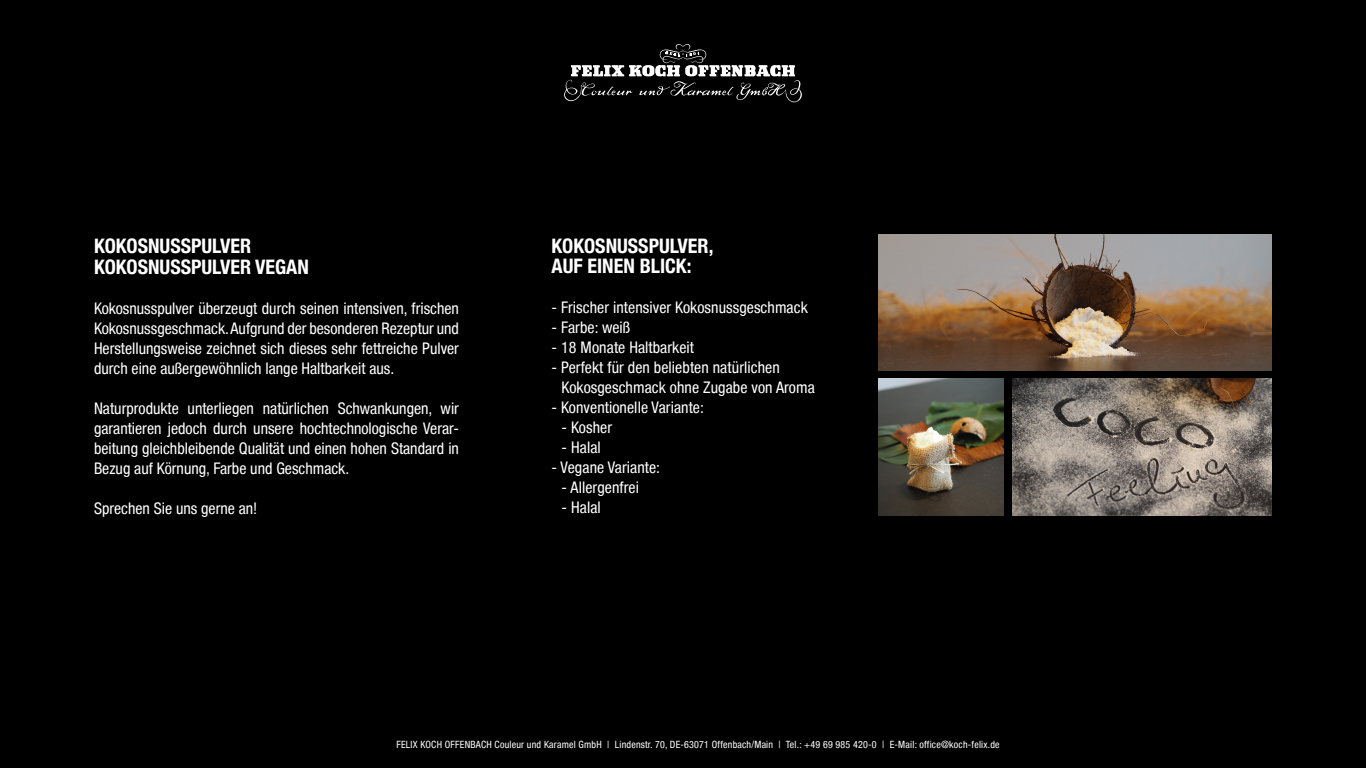
<style>
.page{position:relative;width:1366px;height:768px;background:#000}
.page>*{position:absolute;margin:0;border:0;box-sizing:border-box;transform-origin:0 0}
.t1{font:700 condensed 20px/20.4px "Helvetica Neue";color:#fff}
.t2{font:condensed 16px/20px "Helvetica Neue Condensed";letter-spacing:.005em;color:#fff;text-align:justify}
.t3{font:condensed 10px "Helvetica Neue Condensed";letter-spacing:.02em;color:#fff}
</style>
<div class="page">
<svg style="left:564px;top:44px;width:238px;height:58px"></svg>
<img style="left:878px;top:234px;width:394px;height:137px">
<img style="left:1012px;top:379px;width:260px;height:137px">
<img style="left:878px;top:379px;width:126px;height:137px">
<p class="t1" style="left:94px;top:235px;width:216px">KOKOSNUSSPULVER<br>KOKOSNUSSPULVER VEGAN</p>
<p class="t2" style="left:94px;top:298px;width:367px">Kokosnusspulver überzeugt durch seinen intensiven, frischen Kokosnussgeschmack. Aufgrund der besonderen Rezeptur und Herstellungsweise zeichnet sich dieses sehr fettreiche Pulver durch eine außergewöhnlich lange Haltbarkeit aus.</p>
<p class="t2" style="left:94px;top:398px;width:367px">Naturprodukte unterliegen natürlichen Schwankungen, wir garantieren jedoch durch unsere hochtechnologische Verar&shy;beitung gleichbleibende Qualität und einen hohen Standard in Bezug auf Körnung, Farbe und Geschmack.</p>
<p class="t2" style="left:94px;top:498px;width:165px">Sprechen Sie uns gerne an!</p>
<p class="t1" style="left:552px;top:235px;width:163px;line-height:20px">KOKOSNUSSPULVER,<br>AUF EINEN BLICK:</p>
<p class="t2" style="left:552px;top:298px;width:258px">- Frischer intensiver Kokosnussgeschmack</p>
<p class="t2" style="left:552px;top:318px;width:80px">- Farbe: weiß</p>
<p class="t2" style="left:552px;top:338px;width:144px">- 18 Monate Haltbarkeit</p>
<p class="t2" style="left:562px;top:358px;width:255px;text-indent:-10px">- Perfekt für den beliebten natürlichen<br>Kokosgeschmack ohne Zugabe von Aroma</p>
<p class="t2" style="left:552px;top:398px;width:154px">- Konventionelle Variante:</p>
<p class="t2" style="left:562px;top:418px;width:52px">- Kosher</p>
<p class="t2" style="left:562px;top:438px;width:41px">- Halal</p>
<p class="t2" style="left:552px;top:458px;width:110px">- Vegane Variante:</p>
<p class="t2" style="left:562px;top:478px;width:79px">- Allergenfrei</p>
<p class="t2" style="left:562px;top:498px;width:41px">- Halal</p>
<p class="t3" style="left:396px;top:739px;width:605px">FELIX KOCH OFFENBACH Couleur und Karamel GmbH | Lindenstr. 70, DE-63071 Offenbach/Main | Tel.: +49 69 985 420-0 | E-Mail: office@koch-felix.de</p>
</div>
